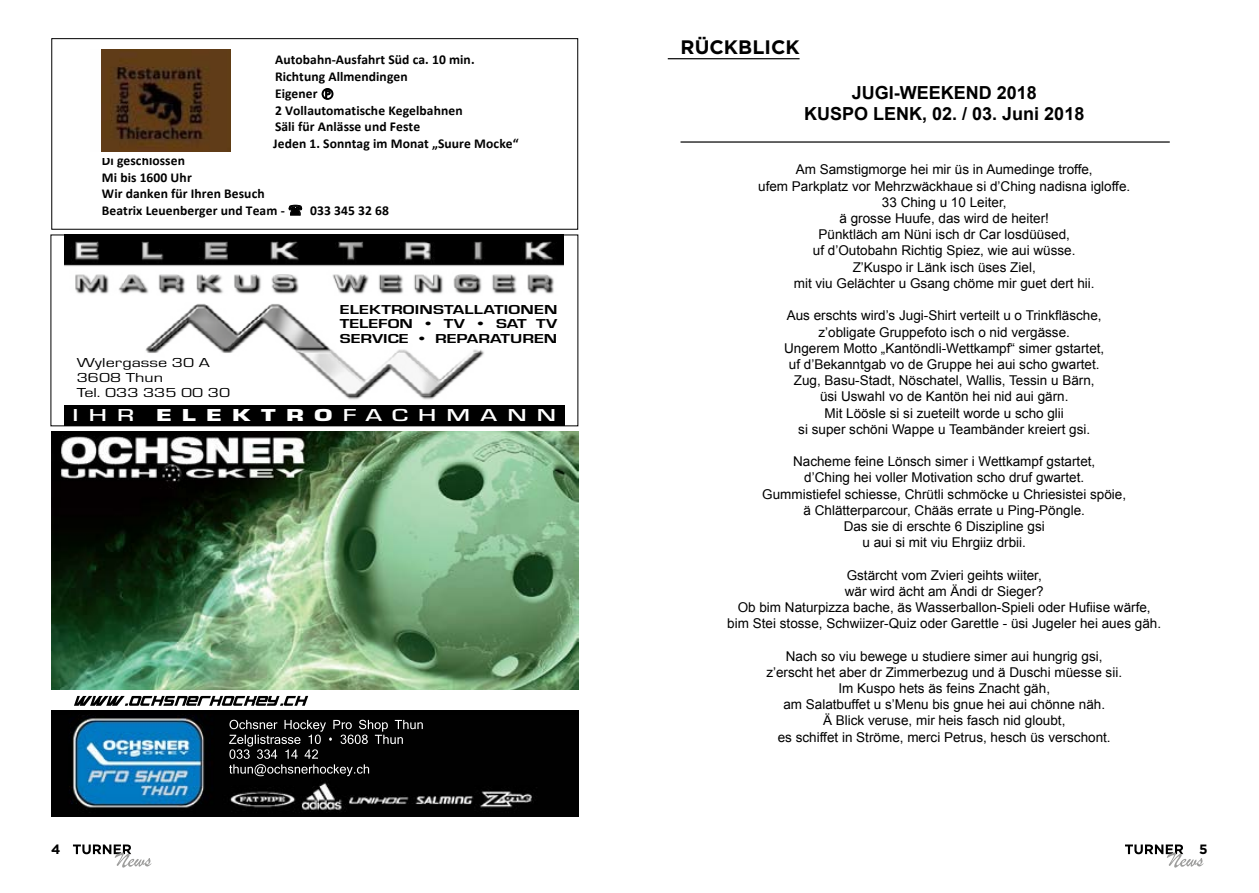
<style>
.page{position:relative;width:1259px;height:893px;background:#fff}
.page>*{position:absolute;margin:0;border:0;box-sizing:border-box;transform-origin:0 0}
.Titel{font:700 19.5px "Gotham";color:#000}
.t1{font:700 18px "Arial";color:#000}
.t2{font:500 18px "Eurostile T";letter-spacing:.38em;color:#fff;scale:1.5 1}
.t3{font:13.5px "Arial";color:#000}
.t4{font:700 13.5px/16.8px "Calibri";letter-spacing:.005em;color:#000}
.t5{font:700 13.5px/15px "Eurostile T";color:#000;text-align:justify;scale:1.35 1}
.t6{font:13.5px/15px "Eurostile T";color:#000;scale:1.35 1}
.t7{font:700 13.5px "Gotham";color:#000}
.s1{font-family:"Eurostile T Blac";font-weight:400}
</style>
<div class="page">
<svg style="left:73px;top:844px;width:78px;height:24px"></svg>
<svg style="left:1125px;top:844px;width:78px;height:24px"></svg>
<div style="left:90px;top:48px;width:141px;height:109px;background:linear-gradient(to right,#fff,#fff)"></div>
<img style="left:91px;top:49px;width:140px;height:102px">
<img style="left:102px;top:49px;width:128px;height:102px">
<div style="left:51px;top:38px;width:527px;height:192px;border:1px solid #000"></div>
<img style="left:64px;top:237px;width:500px;height:57px">
<div style="left:64px;top:405px;width:501px;height:21px;background:#000"></div>
<img style="left:145px;top:304px;width:339px;height:96px">
<div style="left:51px;top:235px;width:527px;height:191px;border:1px solid #000"></div>
<img style="left:51px;top:431px;width:527px;height:259px">
<img style="left:51px;top:710px;width:527px;height:106px">
<img style="left:74px;top:695px;width:235px;height:11px">
<img style="left:151px;top:696px;width:157px;height:10px">
<svg style="left:329px;top:737px;width:3px;height:4px"></svg>
<hr style="left:668px;top:58px;width:131px;height:1px;background:#000">
<hr style="left:680px;top:141px;width:489px;height:2px;background:#000">
<svg style="left:322px;top:88px;width:11px;height:12px"></svg>
<svg style="left:289px;top:205px;width:13px;height:11px"></svg>
<p class="t4" style="left:273px;top:51px;width:247px">Autobahn--‐Ausfahrt Süd ca. 10 min.<br>Richtung Allmendingen<br>Eigener<br>2 Vollautomatische Kegelbahnen<br>Säli für Anlässe und Feste<br>Jeden 1. Sonntag im Monat „Suure Mocke“</p>
<p class="t4" style="left:102px;top:152px;width:184px">Di geschlossen<br>Mi bis 1600 Uhr<br>Wir danken für Ihren Besuch<br>Beatrix Leuenberger und Team --‐</p>
<p class="t4" style="left:310px;top:202px;width:80px">033 345 32 68</p>
<p class="t6" style="left:77px;top:355px;width:115px">Wylergasse 30 A<br>3608 Thun<br>Tel. 033 335 00 30</p>
<p class="t5" style="left:340px;top:301px;width:163px">ELEKTROINSTALLATIONEN TELEFON • TV • SAT TV SERVICE • REPARATUREN</p>
<p class="t2" style="left:73px;top:405px;width:324px">IHR <span class="s1">ELEKTRO</span>FACHMANN</p>
<p class="Titel" style="left:680px;top:35px;width:121px">RÜCKBLICK</p>
<p class="t1" style="left:851px;top:81px;width:187px">JUGI-WEEKEND 2018</p>
<p class="t1" style="left:804px;top:102px;width:282px">KUSPO LENK, 02. / 03. Juni 2018</p>
<p class="t3" style="left:795px;top:161px;width:298px">Am Samstigmorge hei mir üs in Aumedinge troffe,</p>
<p class="t3" style="left:758px;top:177px;width:373px">ufem Parkplatz vor Mehrzwäckhaue si d’Ching nadisna igloffe.</p>
<p class="t3" style="left:882px;top:193px;width:126px">33 Ching u 10 Leiter,</p>
<p class="t3" style="left:839px;top:209px;width:211px">ä grosse Huufe, das wird de heiter!</p>
<p class="t3" style="left:818px;top:226px;width:253px">Pünktläch am Nüni isch dr Car losdüüsed,</p>
<p class="t3" style="left:813px;top:242px;width:264px">uf d’Outobahn Richtig Spiez, wie aui wüsse.</p>
<p class="t3" style="left:852px;top:258px;width:185px">Z’Kuspo ir Länk isch üses Ziel,</p>
<p class="t3" style="left:793px;top:274px;width:302px">mit viu Gelächter u Gsang chöme mir guet dert hii.</p>
<p class="t3" style="left:787px;top:307px;width:316px">Aus erschts wird’s Jugi-Shirt verteilt u o Trinkfläsche,</p>
<p class="t3" style="left:818px;top:323px;width:253px">z’obligate Gruppefoto isch o nid vergässe.</p>
<p class="t3" style="left:784px;top:339px;width:322px">Ungerem Motto „Kantöndli-Wettkampf“ simer gstartet,</p>
<p class="t3" style="left:789px;top:355px;width:312px">uf d’Bekanntgab vo de Gruppe hei aui scho gwartet.</p>
<p class="t3" style="left:793px;top:371px;width:302px">Zug, Basu-Stadt, Nöschatel, Wallis, Tessin u Bärn,</p>
<p class="t3" style="left:820px;top:388px;width:250px">üsi Uswahl vo de Kantön hei nid aui gärn.</p>
<p class="t3" style="left:824px;top:404px;width:241px">Mit Löösle si si zueteilt worde u scho glii</p>
<p class="t3" style="left:798px;top:420px;width:293px">si super schöni Wappe u Teambänder kreiert gsi.</p>
<p class="t3" style="left:793px;top:452px;width:304px">Nacheme feine Lönsch simer i Wettkampf gstartet,</p>
<p class="t3" style="left:804px;top:469px;width:281px">d’Ching hei voller Motivation scho druf gwartet.</p>
<p class="t3" style="left:762px;top:485px;width:365px">Gummistiefel schiesse, Chrütli schmöcke u Chriesistei spöie,</p>
<p class="t3" style="left:803px;top:501px;width:283px">ä Chlätterparcour, Chääs errate u Ping-Pöngle.</p>
<p class="t3" style="left:843px;top:517px;width:203px">Das sie di erschte 6 Diszipline gsi</p>
<p class="t3" style="left:862px;top:533px;width:165px">u aui si mit viu Ehrgiiz drbii.</p>
<p class="t3" style="left:846px;top:566px;width:197px">Gstärcht vom Zvieri geihts wiiter,</p>
<p class="t3" style="left:845px;top:582px;width:200px">wär wird ächt am Ändi dr Sieger?</p>
<p class="t3" style="left:737px;top:598px;width:414px">Ob bim Naturpizza bache, äs Wasserballon-Spieli oder Hufiise wärfe,</p>
<p class="t3" style="left:727px;top:614px;width:435px">bim Stei stosse, Schwiizer-Quiz oder Garettle - üsi Jugeler hei aues gäh.</p>
<p class="t3" style="left:786px;top:647px;width:318px">Nach so viu bewege u studiere simer aui hungrig gsi,</p>
<p class="t3" style="left:766px;top:663px;width:357px">z’erscht het aber dr Zimmerbezug und ä Duschi müesse sii.</p>
<p class="t3" style="left:838px;top:679px;width:213px">Im Kuspo hets äs feins Znacht gäh,</p>
<p class="t3" style="left:783px;top:695px;width:323px">am Salatbuffet u s’Menu bis gnue hei aui chönne näh.</p>
<p class="t3" style="left:823px;top:712px;width:244px">Ä Blick veruse, mir heis fasch nid gloubt,</p>
<p class="t3" style="left:777px;top:728px;width:334px">es schiffet in Ströme, merci Petrus, hesch üs verschont.</p>
<p class="t7" style="left:51px;top:841px;width:11px">4</p>
<p class="t7" style="left:1199px;top:841px;width:10px">5</p>
</div>
